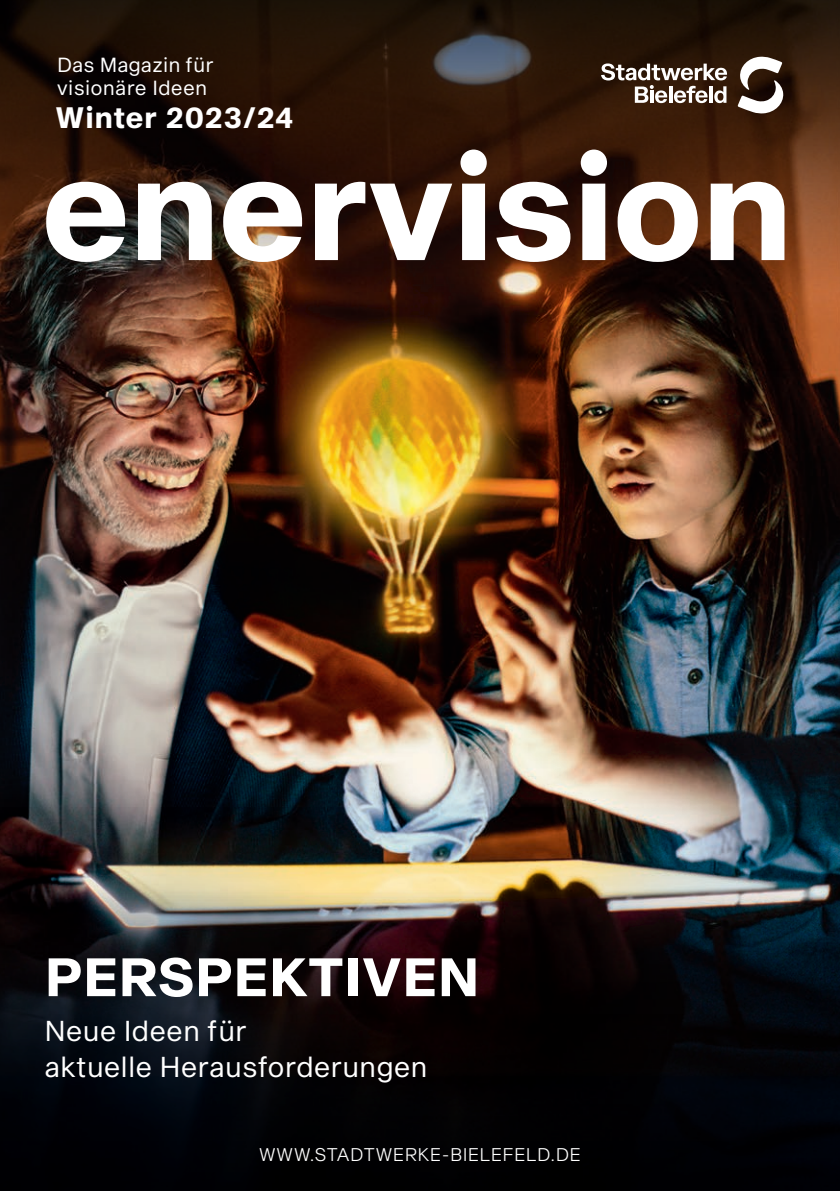
<style>
.page{position:relative;width:840px;height:1191px;background:#fff}
.page>*{position:absolute;margin:0;border:0;box-sizing:border-box;transform-origin:0 0}
.Bs5_Coverhead{font:700 144.2px "S Sequel";letter-spacing:-.02em;color:#fff}
.Titel_Headline{font:700 53px "S Sequel";color:#fff}
.Bs5_Claim{font:700 29px "S Sequel";letter-spacing:.02em;color:#fff}
.Titel_Unterzeile{font:28.2px/35.2px "S Sequel";color:#fff}
.Bs5_Claim-2{font:20px/22.2px "S Sequel";letter-spacing:.005em;color:#fff}
.Bs5_Coverinfo{font:300 18px "S Sequel";letter-spacing:.01em;color:#fff}
</style>
<div class="page">
<img style="left:0;top:370px;width:839px;height:437px">
<img style="left:0;top:807px;width:839px;height:384px">
<img style="left:0;top:0;width:839px;height:370px">
<svg style="left:600px;top:63px;width:126px;height:40px"></svg>
<svg style="left:737px;top:57px;width:46px;height:57px"></svg>
<p class="Bs5_Claim-2" style="left:57px;top:55px;width:158px">Das Magazin für visionäre Ideen</p>
<p class="Bs5_Claim" style="left:55px;top:97px;width:240px">Winter 2023/24</p>
<p class="Bs5_Coverhead" style="left:41px;top:106px;width:753px">enervision</p>
<p class="Titel_Headline" style="left:45px;top:939px;width:436px">PERSPEKTIVEN</p>
<p class="Titel_Unterzeile" style="left:44px;top:1015px;width:384px">Neue Ideen für<br>aktuelle Herausforderungen</p>
<p class="Bs5_Coverinfo" style="left:259px;top:1142px;width:323px">WWW.STADTWERKE-BIELEFELD.DE</p>
</div>
